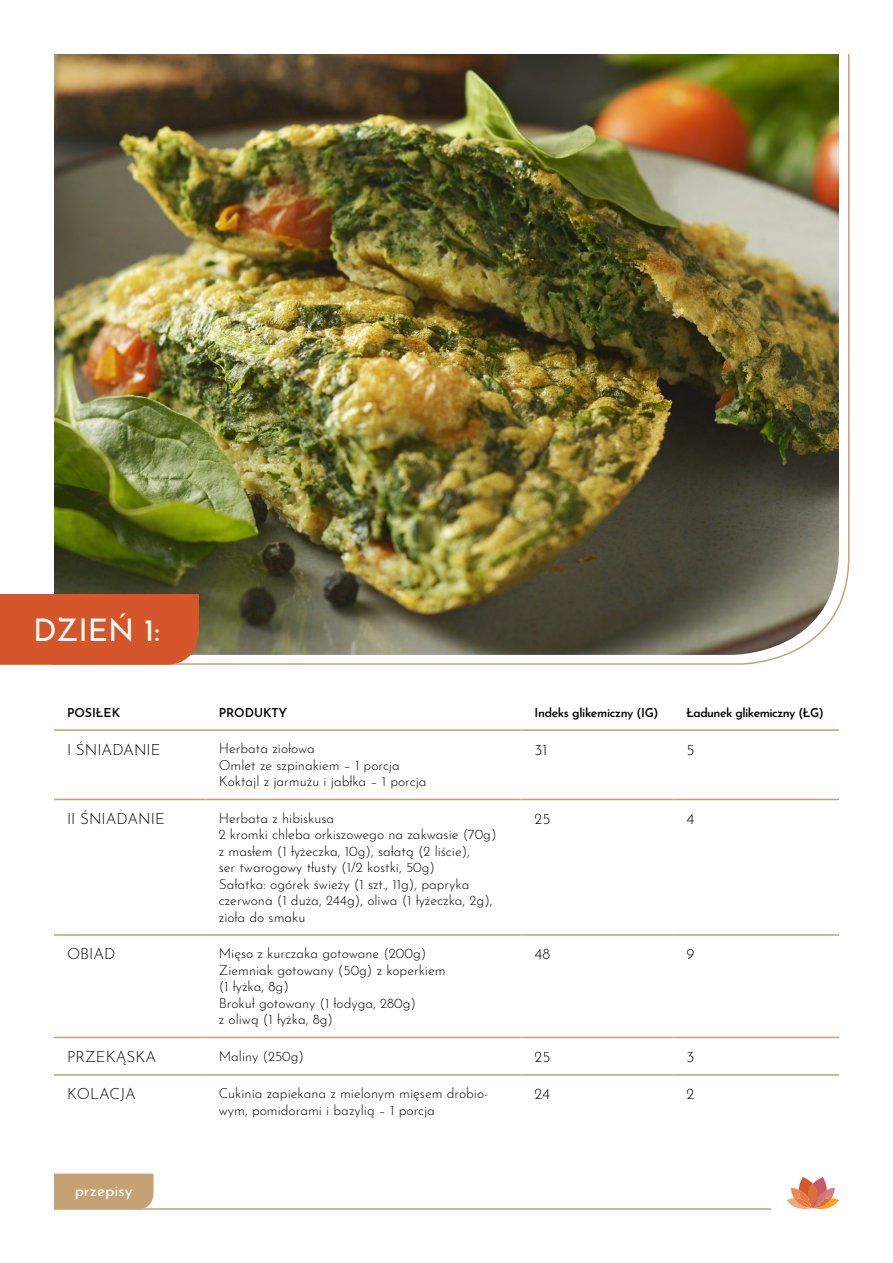
<style>
.page{position:relative;width:893px;height:1263px;background:#fff}
.page>*{position:absolute;margin:0;border:0;box-sizing:border-box;transform-origin:0 0}
.t1{font:31.2px "Josefin Sans";color:#fff}
.t2{font:15.6px "Josefin Sans";color:#fff}
.t3{font:300 15.3px "Josefin Sans";color:#000}
.t4{font:300 13.8px/16.5px "Josefin Sans";color:#000}
.t5{font:600 12.3px "Josefin Sans";letter-spacing:-.03em;color:#000}
.t6{font:600 12.3px "Josefin Sans";color:#000}
</style>
<div class="page">
<svg style="left:787px;top:1177px;width:52px;height:32px"></svg>
<hr style="left:54px;top:1208px;width:717px;height:2px;background:#c4a274">
<div style="left:54px;top:1173px;width:99px;height:36px;background:#c4a274"></div>
<img style="left:54px;top:54px;width:796px;height:611px">
<div style="left:0;top:594px;width:199px;height:71px;background:#d4562a"></div>
<hr style="left:54px;top:729px;width:152px;height:2px;background:#c4a274">
<hr style="left:206px;top:729px;width:316px;height:2px;background:#c4a274">
<hr style="left:522px;top:729px;width:151px;height:2px;background:#c4a274">
<hr style="left:673px;top:729px;width:166px;height:2px;background:#c4a274">
<hr style="left:54px;top:799px;width:152px;height:1px;background:#c4a274">
<hr style="left:206px;top:799px;width:316px;height:1px;background:#c4a274">
<hr style="left:522px;top:799px;width:151px;height:1px;background:#c4a274">
<hr style="left:673px;top:799px;width:166px;height:1px;background:#c4a274">
<hr style="left:54px;top:934px;width:152px;height:2px;background:#c4a274">
<hr style="left:206px;top:934px;width:316px;height:2px;background:#c4a274">
<hr style="left:522px;top:934px;width:151px;height:2px;background:#c4a274">
<hr style="left:673px;top:934px;width:166px;height:2px;background:#c4a274">
<hr style="left:54px;top:1037px;width:152px;height:1px;background:#c4a274">
<hr style="left:206px;top:1037px;width:316px;height:1px;background:#c4a274">
<hr style="left:522px;top:1037px;width:151px;height:1px;background:#c4a274">
<hr style="left:673px;top:1037px;width:166px;height:1px;background:#c4a274">
<hr style="left:54px;top:1074px;width:152px;height:2px;background:#c4a274">
<hr style="left:206px;top:1074px;width:316px;height:2px;background:#c4a274">
<hr style="left:522px;top:1074px;width:151px;height:2px;background:#c4a274">
<hr style="left:673px;top:1074px;width:166px;height:2px;background:#c4a274">
<h1 class="t1" style="left:33px;top:604px;width:128px">DZIEŃ 1:</h1>
<p class="t6" style="left:67px;top:702px;width:55px">POSIŁEK</p>
<p class="t6" style="left:219px;top:702px;width:70px">PRODUKTY</p>
<p class="t5" style="left:535px;top:702px;width:126px">Indeks glikemiczny (IG)</p>
<p class="t5" style="left:686px;top:702px;width:139px">Ładunek glikemiczny (ŁG)</p>
<p class="t3" style="left:67px;top:737px;width:95px">I ŚNIADANIE</p>
<p class="t4" style="left:219px;top:739px;width:209px">Herbata ziołowa<br>Omlet ze szpinakiem – 1 porcja<br>Koktajl z jarmużu i jabłka – 1 porcja</p>
<p class="t3" style="left:535px;top:737px;width:14px">31</p>
<p class="t3" style="left:686px;top:737px;width:10px">5</p>
<p class="t3" style="left:67px;top:807px;width:99px">II ŚNIADANIE</p>
<p class="t4" style="left:219px;top:808px;width:279px">Herbata z hibiskusa<br>2 kromki chleba orkiszowego na zakwasie (70g) z masłem (1 łyżeczka, 10g), sałatą (2 liście),<br>ser twarogowy tłusty (1/2 kostki, 50g)<br>Sałatka: ogórek świeży (1 szt., 11g), papryka czerwona (1 duża, 244g), oliwa (1 łyżeczka, 2g), zioła do smaku</p>
<p class="t3" style="left:535px;top:807px;width:17px">25</p>
<p class="t3" style="left:686px;top:807px;width:9px">4</p>
<p class="t3" style="left:67px;top:942px;width:50px">OBIAD</p>
<p class="t4" style="left:219px;top:944px;width:228px">Mięso z kurczaka gotowane (200g)<br>Ziemniak gotowany (50g) z koperkiem (1 łyżka, 8g)<br>Brokuł gotowany (1 łodyga, 280g)<br>z oliwą (1 łyżka, 8g)</p>
<p class="t3" style="left:535px;top:942px;width:17px">48</p>
<p class="t3" style="left:686px;top:942px;width:10px">9</p>
<p class="t3" style="left:67px;top:1045px;width:91px">PRZEKĄSKA</p>
<p class="t4" style="left:219px;top:1046px;width:87px">Maliny (250g)</p>
<p class="t3" style="left:535px;top:1045px;width:17px">25</p>
<p class="t3" style="left:686px;top:1045px;width:9px">3</p>
<p class="t3" style="left:67px;top:1082px;width:69px">KOLACJA</p>
<p class="t4" style="left:219px;top:1084px;width:271px">Cukinia zapiekana z mielonym mięsem drobio&shy;wym, pomidorami i bazylią – 1 porcja</p>
<p class="t3" style="left:535px;top:1082px;width:17px">24</p>
<p class="t3" style="left:686px;top:1082px;width:9px">2</p>
<p class="t2" style="left:75px;top:1177px;width:59px">przepisy</p>
</div>
